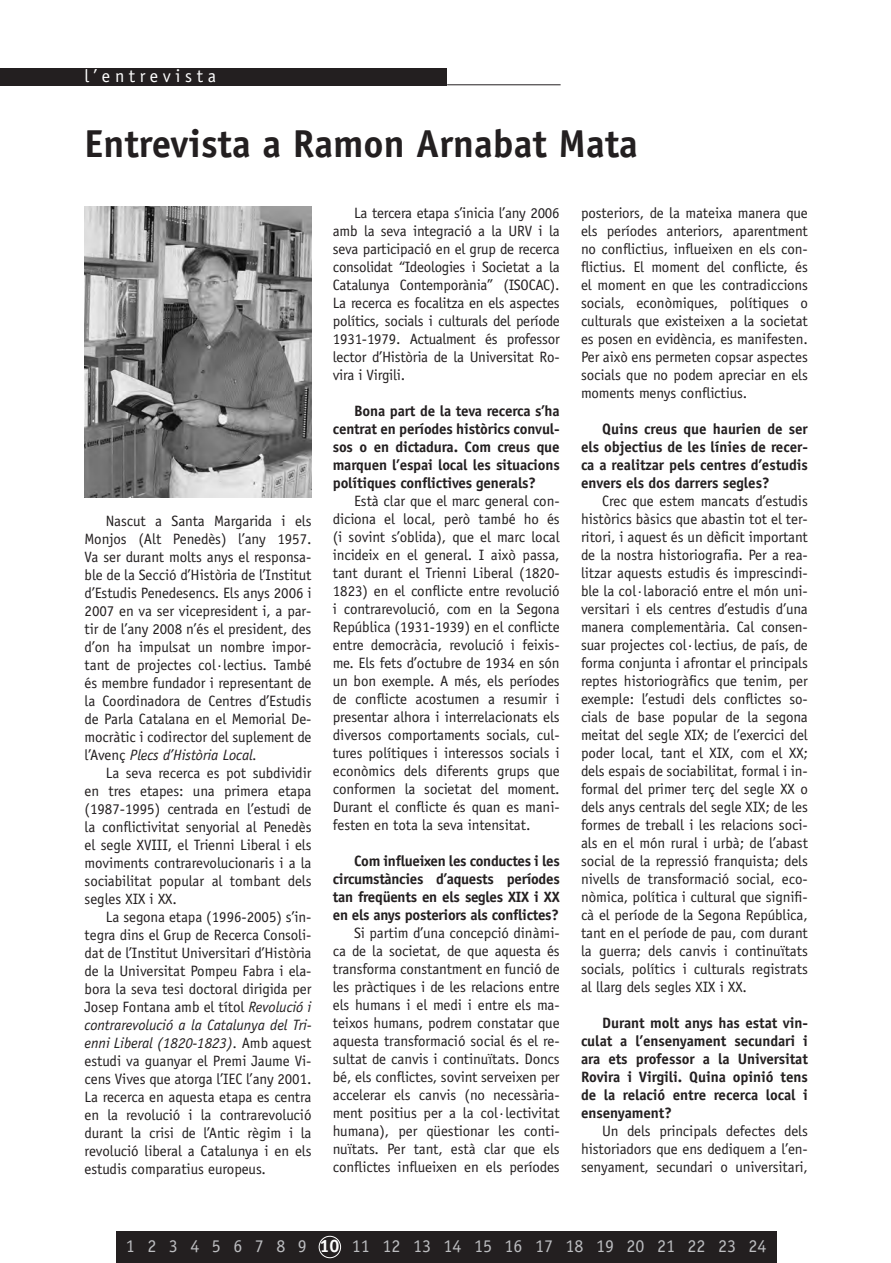
<style>
.page{position:relative;width:891px;height:1263px;background:#fff}
.page>*{position:absolute;margin:0;border:0;box-sizing:border-box;transform-origin:0 0}
.Titols{font:700 39px "Officina Sans";color:#231f20}
.t1{font:18px "Officina Sans";color:#bcbdc0}
.t2{font:18px "Officina Sans";letter-spacing:.26em;color:#fff}
.Text{font:15px/18px "Officina Sans";letter-spacing:-.005em;color:#231f20;text-align:justify}
.Text-2{font:700 15px/18px "Officina Sans";letter-spacing:-.01em;color:#231f20;text-align:justify}
.s1{font-style:italic}
.s2{font-weight:700;color:#fff}
</style>
<div class="page">
<div style="left:0;top:69px;width:447px;height:17px;background:#231f20"></div>
<div style="left:116px;top:1232px;width:660px;height:31px;background:#231f20"></div>
<hr style="left:447px;top:84px;width:113px;height:1px;background:#231f20">
<img style="left:85px;top:207px;width:226px;height:290px">
<div style="left:319px;top:1236px;width:22px;height:22px;border:1px solid #fff;border-radius:50%"></div>
<p class="t2" style="left:85px;top:66px;width:133px">l’entrevista</p>
<p class="Titols" style="left:85px;top:119px;width:555px">Entrevista a Ramon Arnabat Mata</p>
<p class="Text" style="left:85px;top:512px;width:228px;text-indent:21px">Nascut a Santa Margarida i els Monjos (Alt Penedès) l’any 1957.<br>Va ser durant molts anys el responsa&shy;ble de la Secció d’Història de l’Institut d’Estudis Penedesencs. Els anys 2006 i 2007 en va ser vicepresident i, a par&shy;tir de l’any 2008 n’és el president, des d’on ha impulsat un nombre impor&shy;tant de projectes col·lectius. També és membre fundador i representant de la Coordinadora de Centres d’Estudis de Parla Catalana en el Memorial De&shy;mocràtic i codirector del suplement de l’Avenç <span class="s1">Plecs d’Història Local.</span></p>
<p class="Text" style="left:85px;top:764px;width:228px;text-indent:21px">La seva recerca es pot subdividir en tres etapes: una primera etapa (1987-1995) centrada en l’estudi de la conflictivitat senyorial al Penedès el segle XVIII, el Trienni Liberal i els moviments contrarevolucionaris i a la sociabilitat popular al tombant dels segles XIX i XX.</p>
<p class="Text" style="left:85px;top:908px;width:228px;text-indent:21px">La segona etapa (1996-2005) s’in&shy;tegra dins el Grup de Recerca Consoli&shy;dat de l’Institut Universitari d’Història de la Universitat Pompeu Fabra i ela&shy;bora la seva tesi doctoral dirigida per Josep Fontana amb el títol <span class="s1">Revolució i contrarevolució a la Catalunya del Tri&shy;enni Liberal (1820-1823).</span> Amb aquest estudi va guanyar el Premi Jaume Vi&shy;cens Vives que atorga l’IEC l’any 2001.<br>La recerca en aquesta etapa es centra en la revolució i la contrarevolució durant la crisi de l’Antic règim i la revolució liberal a Catalunya i en els estudis comparatius europeus.</p>
<p class="Text" style="left:333px;top:204px;width:228px;text-indent:21px">La tercera etapa s’inicia l’any 2006 amb la seva integració a la URV i la seva participació en el grup de recerca consolidat “Ideologies i Societat a la Catalunya Contemporània” (ISOCAC).<br>La recerca es focalitza en els aspectes polítics, socials i culturals del període 1931-1979. Actualment és professor lector d’Història de la Universitat Ro&shy;vira i Virgili.</p>
<p class="Text-2" style="left:333px;top:402px;width:228px;text-indent:21px">Bona part de la teva recerca s’ha centrat en períodes històrics convul&shy;sos o en dictadura. Com creus que marquen l’espai local les situacions polítiques conflictives generals?</p>
<p class="Text" style="left:333px;top:492px;width:228px;text-indent:21px">Està clar que el marc general con&shy;diciona el local, però també ho és (i sovint s’oblida), que el marc local incideix en el general. I això passa, tant durant el Trienni Liberal (1820- 1823) en el conflicte entre revolució i contrarevolució, com en la Segona República (1931-1939) en el conflicte entre democràcia, revolució i feixis&shy;me. Els fets d’octubre de 1934 en són un bon exemple. A més, els períodes de conflicte acostumen a resumir i presentar alhora i interrelacionats els diversos comportaments socials, cul&shy;tures polítiques i interessos socials i econòmics dels diferents grups que conformen la societat del moment.<br>Durant el conflicte és quan es mani&shy;festen en tota la seva intensitat.</p>
<p class="Text-2" style="left:333px;top:852px;width:228px;text-indent:21px">Com influeixen les conductes i les circumstàncies d’aquests períodes tan freqüents en els segles XIX i XX en els anys posteriors als conflictes?</p>
<p class="Text" style="left:333px;top:924px;width:228px;text-indent:21px">Si partim d’una concepció dinàmi&shy;ca de la societat, de que aquesta és transforma constantment en funció de les pràctiques i de les relacions entre els humans i el medi i entre els ma&shy;teixos humans, podrem constatar que aquesta transformació social és el re&shy;sultat de canvis i continuïtats. Doncs bé, els conflictes, sovint serveixen per accelerar els canvis (no necessària&shy;ment positius per a la col·lectivitat humana), per qüestionar les conti&shy;nuïtats. Per tant, està clar que els conflictes influeixen en els períodes</p>
<p class="Text" style="left:581px;top:204px;width:228px">posteriors, de la mateixa manera que els períodes anteriors, aparentment no conflictius, influeixen en els con&shy;flictius. El moment del conflicte, és el moment en que les contradiccions socials, econòmiques, polítiques o culturals que existeixen a la societat es posen en evidència, es manifesten.<br>Per això ens permeten copsar aspectes socials que no podem apreciar en els moments menys conflictius.</p>
<p class="Text-2" style="left:581px;top:420px;width:228px;text-indent:21px">Quins creus que haurien de ser els objectius de les línies de recer&shy;ca a realitzar pels centres d’estudis envers els dos darrers segles?</p>
<p class="Text" style="left:581px;top:492px;width:228px;text-indent:21px">Crec que estem mancats d’estudis històrics bàsics que abastin tot el ter&shy;ritori, i aquest és un dèficit important de la nostra historiografia. Per a rea&shy;litzar aquests estudis és imprescindi&shy;ble la col·laboració entre el món uni&shy;versitari i els centres d’estudis d’una manera complementària. Cal consen&shy;suar projectes col·lectius, de país, de forma conjunta i afrontar el principals reptes historiogràfics que tenim, per exemple: l’estudi dels conflictes so&shy;cials de base popular de la segona meitat del segle XIX; de l’exercici del poder local, tant el XIX, com el XX; dels espais de sociabilitat, formal i in&shy;formal del primer terç del segle XX o dels anys centrals del segle XIX; de les formes de treball i les relacions soci&shy;als en el món rural i urbà; de l’abast social de la repressió franquista; dels nivells de transformació social, eco&shy;nòmica, política i cultural que signifi&shy;cà el període de la Segona República, tant en el període de pau, com durant la guerra; dels canvis i continuïtats socials, polítics i culturals registrats al llarg dels segles XIX i XX.</p>
<p class="Text-2" style="left:581px;top:1014px;width:228px;text-indent:21px">Durant molt anys has estat vin&shy;culat a l’ensenyament secundari i ara ets professor a la Universitat Rovira i Virgili. Quina opinió tens de la relació entre recerca local i ensenyament?</p>
<p class="Text" style="left:581px;top:1122px;width:228px;text-indent:21px">Un dels principals defectes dels historiadors que ens dediquem a l’en&shy;senyament, secundari o universitari,</p>
<p class="t1" style="left:126px;top:1236px;width:642px">1 2 3 4 5 6 7 8 9 <span class="s2">10</span> 11 12 13 14 15 16 17 18 19 20 21 22 23 24</p>
</div>
